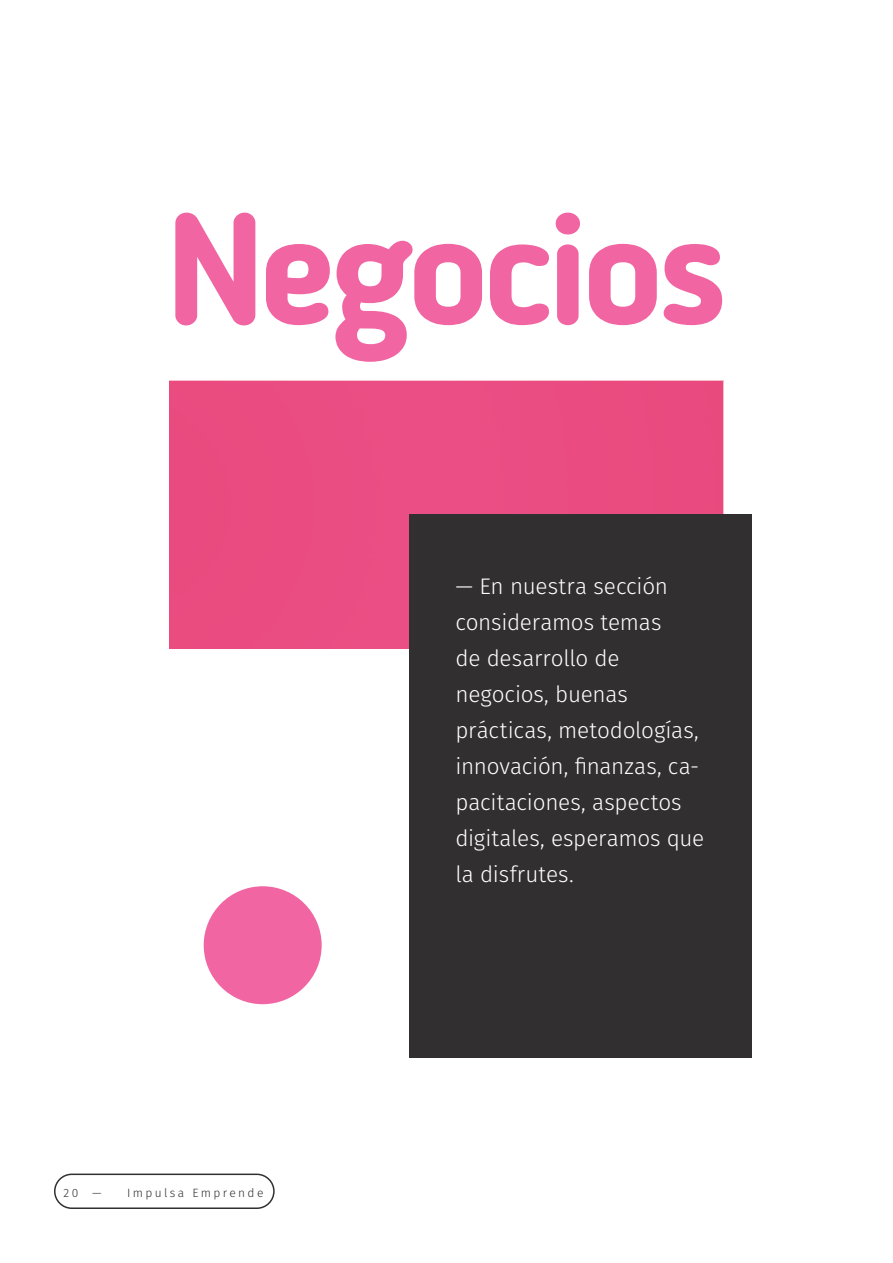
<style>
.page{position:relative;width:893px;height:1263px;background:#fff}
.page>*{position:absolute;margin:0;border:0;box-sizing:border-box;transform-origin:0 0}
.H1___No_Indent{font:700 156px "Blogger Sans";letter-spacing:-.04em;color:#f166a2}
.t1{font:300 22.5px/36px "Fira Sans";letter-spacing:-.005em;color:#fff}
.t2{font:300 12px "Fira Sans";letter-spacing:.2em;color:#312f30}
</style>
<div class="page">
<div style="left:170px;top:381px;width:553px;height:268px;background:#ea4c82"></div>
<div style="left:54px;top:1173px;width:221px;height:36px;border:2px solid #312f30;border-radius:17px"></div>
<div style="left:409px;top:515px;width:342px;height:543px;background:#312f30"></div>
<div style="left:204px;top:886px;width:118px;height:118px;background:#f166a2;border-radius:50%"></div>
<p class="H1___No_Indent" style="left:166px;top:175px;width:563px">Negocios</p>
<p class="t2" style="left:64px;top:1184px;width:40px">20 —</p>
<p class="t2" style="left:127px;top:1184px;width:138px">Impulsa Emprende</p>
<h2 class="t1" style="left:455px;top:568px;width:250px">— En nuestra sección consideramos temas<br>de desarrollo de negocios, buenas prácticas, metodologías, innovación, finanzas, ca&shy;pacitaciones, aspectos digitales, esperamos que la disfrutes.</h2>
</div>
